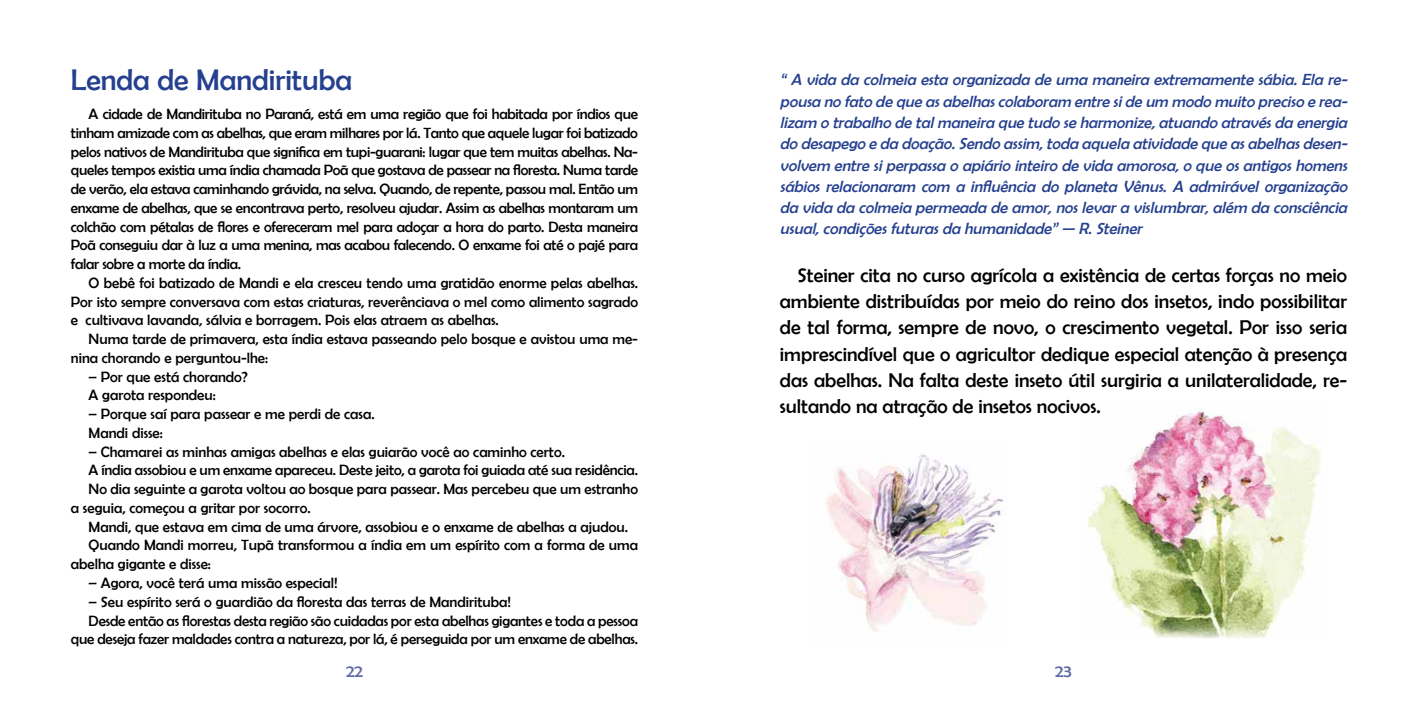
<style>
.page{position:relative;width:1418px;height:709px;background:#fff}
.page>*{position:absolute;margin:0;border:0;box-sizing:border-box;transform-origin:0 0}
.t1{font:30px "Berlin Sans FB";color:#25408f}
.t2{font:20px/26.2px "Berlin Sans FB";color:#000;text-align:justify}
.t3{font:17.5px "Berlin Sans FB";color:#6269a7}
.t4{font:italic 16.25px/21.2px "Berlin Sans FB";color:#25408f;text-align:justify}
.t5{font:15px/18.8px "Berlin Sans FB";color:#000}
</style>
<div class="page">
<img style="left:1088px;top:408px;width:234px;height:230px">
<img style="left:826px;top:454px;width:178px;height:178px">
<h1 class="t1" style="left:71px;top:63px;width:283px">Lenda de Mandirituba</h1>
<p class="t5" style="left:71px;top:104px;width:568px;text-align:justify;text-indent:18px">A cidade de Mandirituba no Paraná, está em uma região que foi habitada por índios que tinham amizade com as abelhas, que eram milhares por lá. Tanto que aquele lugar foi batizado pelos nativos de Mandirituba que significa em tupi-guarani: lugar que tem muitas abelhas. Na&shy;queles tempos existia uma índia chamada Poã que gostava de passear na floresta. Numa tarde de verão, ela estava caminhando grávida, na selva. Quando, de repente, passou mal. Então um enxame de abelhas, que se encontrava perto, resolveu ajudar. Assim as abelhas montaram um colchão com pétalas de flores e ofereceram mel para adoçar a hora do parto. Desta maneira Poã conseguiu dar à luz a uma menina, mas acabou falecendo. O enxame foi até o pajé para falar sobre a morte da índia.</p>
<p class="t5" style="left:71px;top:273px;width:568px;text-align:justify;text-indent:18px">O bebê foi batizado de Mandi e ela cresceu tendo uma gratidão enorme pelas abelhas.<br>Por isto sempre conversava com estas criaturas, reverênciava o mel como alimento sagrado e cultivava lavanda, sálvia e borragem. Pois elas atraem as abelhas.</p>
<p class="t5" style="left:71px;top:329px;width:568px;text-indent:18px">Numa tarde de primavera, esta índia estava passeando pelo bosque e avistou uma me&shy;nina chorando e perguntou-lhe:</p>
<p class="t5" style="left:89px;top:367px;width:161px">– Por que está chorando?<br>A garota respondeu:</p>
<p class="t5" style="left:89px;top:404px;width:287px">– Porque saí para passear e me perdi de casa.<br>Mandi disse:</p>
<p class="t5" style="left:89px;top:442px;width:478px">– Chamarei as minhas amigas abelhas e elas guiarão você ao caminho certo.</p>
<p class="t5" style="left:89px;top:461px;width:551px">A índia assobiou e um enxame apareceu. Deste jeito, a garota foi guiada até sua residência.</p>
<p class="t5" style="left:89px;top:479px;width:551px">No dia seguinte a garota voltou ao bosque para passear. Mas percebeu que um estranho</p>
<p class="t5" style="left:71px;top:498px;width:241px">a seguia, começou a gritar por socorro.</p>
<p class="t5" style="left:89px;top:517px;width:541px">Mandi, que estava em cima de uma árvore, assobiou e o enxame de abelhas a ajudou.</p>
<p class="t5" style="left:89px;top:536px;width:551px">Quando Mandi morreu, Tupã transformou a índia em um espírito com a forma de uma</p>
<p class="t5" style="left:71px;top:554px;width:141px">abelha gigante e disse:</p>
<p class="t5" style="left:89px;top:573px;width:250px">– Agora, você terá uma missão especial!</p>
<p class="t5" style="left:89px;top:592px;width:424px">– Seu espírito será o guardião da floresta das terras de Mandirituba!</p>
<p class="t5" style="left:89px;top:611px;width:551px">Desde então as florestas desta região são cuidadas por esta abelhas gigantes e toda a pessoa</p>
<p class="t5" style="left:71px;top:629px;width:568px">que deseja fazer maldades contra a natureza, por lá, é perseguida por um enxame de abelhas.</p>
<p class="t4" style="left:780px;top:69px;width:572px">“A vida da colmeia esta organizada de uma maneira extremamente sábia.Ela re&shy;pousa no fato de que asabelhascolaboram entre side um modo muito preciso e rea&shy;lizam o trabalho de talmaneira que tudo se harmonize,atuando atravésda energia do desapego e da doação.Sendo assim,toda aquela atividade que asabelhasdesen&shy;volvem entre siperpassa o apiário inteiro de vida amorosa,o que osantigoshomens sábios relacionaram com a influência do planeta Vênus. A admirável organização da vida da colmeia permeada de amor,noslevara vislumbrar,além da consciência usual,condiçõesfuturasda humanidade”— R.Steiner</p>
<p class="t2" style="left:780px;top:262px;width:568px;text-indent:18px">Steiner cita no curso agrícola a existência de certas forças no meio ambiente distribuídas por meio do reino dos insetos, indo possibilitar de tal forma, sempre de novo, o crescimento vegetal. Por isso seria imprescindível que o agricultor dedique especial atenção à presença das abelhas. Na falta deste inseto útil surgiria a unilateralidade, re&shy;sultando na atração de insetos nocivos.</p>
<p class="t3" style="left:346px;top:661px;width:18px">22</p>
<p class="t3" style="left:1055px;top:661px;width:18px">23</p>
</div>
